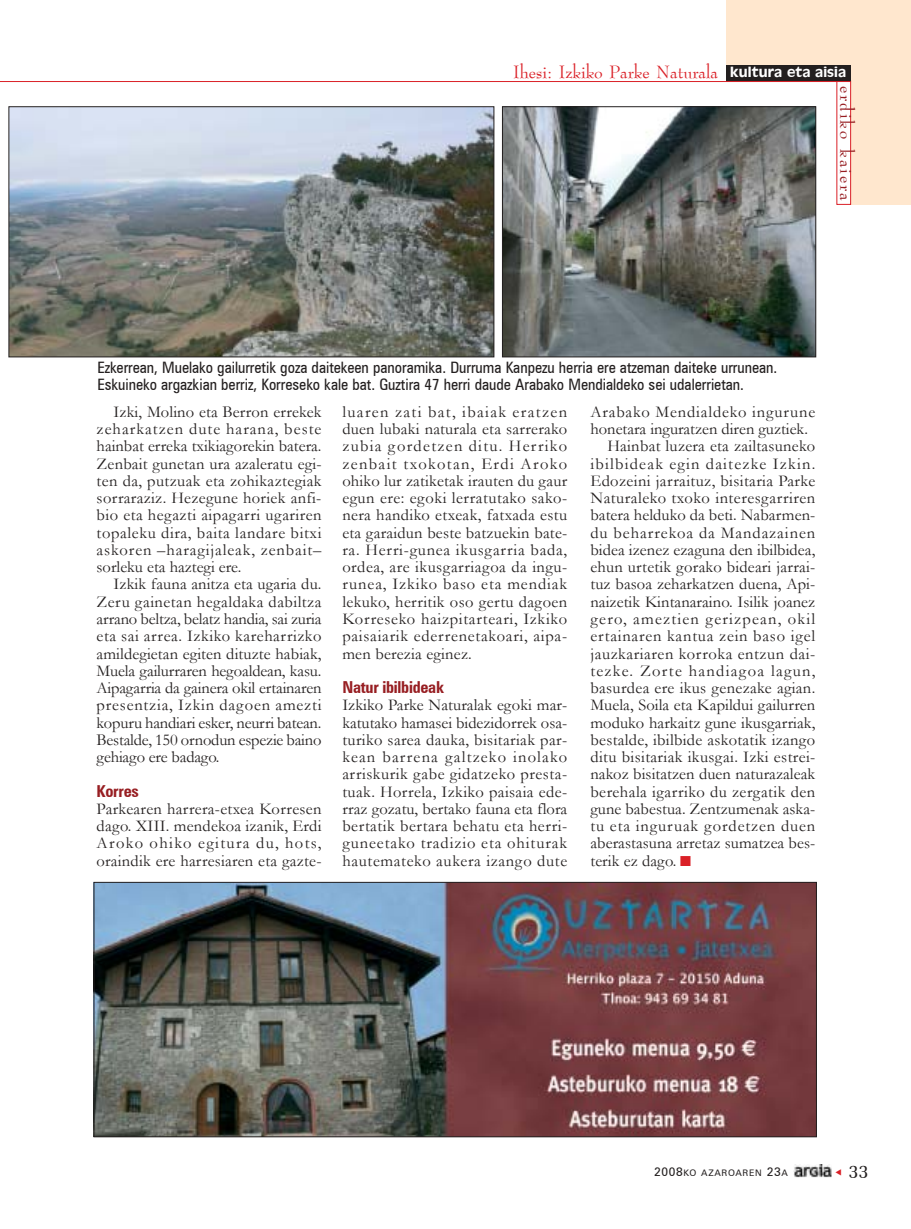
<style>
.page{position:relative;width:911px;height:1229px;background:#fff}
.page>*{position:absolute;margin:0;border:0;box-sizing:border-box;transform-origin:0 0}
.t1{font:21px "Bernadette";color:#da2027}
.t2{font:21px "Bernadette";letter-spacing:.09em;color:#971e22}
.t3{font:19.5px "Memoir";color:#231f1f}
.t4{font:16.5px/17.2px "Garamond";letter-spacing:.02em;color:#231f1f;text-align:justify}
.t5{font:16.5px "Garamond";letter-spacing:.075em;color:#231f1f}
.t6{font:16.5px "Garamond";letter-spacing:.05em;color:#231f1f}
.t7{font:16.5px "Garamond";letter-spacing:.055em;color:#231f1f}
.t8{font:16.5px "Garamond";color:#231f1f}
.t9{font:700 16.5px "Zurich Cn BT";letter-spacing:-.015em;color:#971e22}
.t10{font:15.75px/17.2px "Zurich Cn BT";color:#231f1f}
.t11{font:15px "Antique Olive";letter-spacing:.005em;color:#fff}
.t12{font:9px "Zurich BT";letter-spacing:.075em;color:#231f1f}
.s1{color:#da2027}
.s2{font-size:12px}
</style>
<div class="page">
<div style="left:726px;top:0;width:158px;height:67px;background:#ffe7ce"></div>
<div style="left:843px;top:0;width:67px;height:204px;background:#ffe7ce"></div>
<div style="left:836px;top:81px;width:14px;height:123px;background:#fff"></div>
<div style="left:726px;top:65px;width:125px;height:16px;background:#231f1f"></div>
<hr style="left:0;top:81px;width:850px;height:1px;background:#da2027">
<img style="left:793px;top:1165px;width:38px;height:13px">
<img style="left:96px;top:884px;width:718px;height:251px">
<div style="left:94px;top:882px;width:722px;height:255px;border:1px solid #231f1f"></div>
<img style="left:11px;top:108px;width:481px;height:247px">
<div style="left:9px;top:106px;width:485px;height:251px;border:1px solid #231f1f"></div>
<img style="left:504px;top:108px;width:310px;height:247px">
<div style="left:502px;top:106px;width:314px;height:251px;border:1px solid #231f1f"></div>
<p class="t1" style="left:513px;top:62px;width:206px">Ihesi: Izkiko Parke Naturala</p>
<p class="t11" style="left:730px;top:67px;width:117px">kultura eta aisia</p>
<p class="t2" style="left:857px;top:86px;width:116px;rotate:90deg">erdiko kaiera</p>
<p class="t10" style="left:97px;top:358px;width:681px">Ezkerrean, Muelako gailurretik goza daitekeen panoramika. Durruma Kanpezu herria ere atzeman daiteke urrunean.<br>Eskuineko argazkian berriz, Korreseko kale bat. Guztira 47 herri daude Arabako Mendialdeko sei udalerrietan.</p>
<p class="t6" style="left:590px;top:403px;width:226px">Arabako Mendialdeko ingurune</p>
<p class="t8" style="left:590px;top:420px;width:219px">honetara inguratzen diren guztiek.</p>
<p class="t4" style="left:607px;top:438px;width:209px">Hainbat luzera eta zailtasuneko</p>
<p class="t5" style="left:590px;top:454px;width:226px">ibilbideak egin daitezke Izkin.</p>
<p class="t4" style="left:590px;top:472px;width:226px">Edozeini jarraituz, bisitaria Parke</p>
<p class="t4" style="left:590px;top:489px;width:226px">Naturaleko txoko interesgarriren</p>
<p class="t4" style="left:590px;top:507px;width:226px">batera helduko da beti. Nabarmen-</p>
<p class="t7" style="left:590px;top:523px;width:226px">du beharrekoa da Mandazainen</p>
<p class="t4" style="left:590px;top:541px;width:226px">bidea izenez ezaguna den ibilbidea,</p>
<p class="t4" style="left:590px;top:558px;width:226px">ehun urtetik gorako bideari jarrai-</p>
<p class="t4" style="left:590px;top:576px;width:226px">tuz basoa zeharkatzen duena, Api-</p>
<p class="t4" style="left:590px;top:593px;width:226px">naizetik Kintanaraino. Isilik joanez</p>
<p class="t5" style="left:590px;top:610px;width:226px">gero, ameztien gerizpean, okil</p>
<p class="t6" style="left:590px;top:627px;width:226px">ertainaren kantua zein baso igel</p>
<p class="t4" style="left:590px;top:645px;width:226px">jauzkariaren korroka entzun dai-</p>
<p class="t5" style="left:590px;top:661px;width:226px">tezke. Zorte handiagoa lagun,</p>
<p class="t4" style="left:590px;top:679px;width:226px">basurdea ere ikus genezake agian.</p>
<p class="t4" style="left:590px;top:696px;width:226px">Muela, Soila eta Kapildui gailurren</p>
<p class="t4" style="left:590px;top:714px;width:226px">moduko harkaitz gune ikusgarriak,</p>
<p class="t4" style="left:590px;top:731px;width:226px">bestalde, ibilbide askotatik izango</p>
<p class="t4" style="left:590px;top:748px;width:226px">ditu bisitariak ikusgai. Izki estrei-</p>
<p class="t4" style="left:590px;top:765px;width:226px">nakoz bisitatzen duen naturazaleak</p>
<p class="t4" style="left:590px;top:783px;width:226px">berehala igarriko du zergatik den</p>
<p class="t4" style="left:590px;top:800px;width:226px">gune babestua. Zentzumenak aska-</p>
<p class="t7" style="left:590px;top:817px;width:226px">tu eta inguruak gordetzen duen</p>
<p class="t4" style="left:590px;top:834px;width:226px">aberastasuna arretaz sumatzea bes-</p>
<p class="t4" style="left:590px;top:852px;width:102px">terik ez dago. <span class="s1">■</span></p>
<p class="t4" style="left:342px;top:403px;width:226px">luaren zati bat, ibaiak eratzen duen lubaki naturala eta sarrerako zubia gordetzen ditu. Herriko zenbait txokotan, Erdi Aroko ohiko lur zatiketak irauten du gaur egun ere: egoki lerratutako sako&shy;nera handiko etxeak, fatxada estu eta garaidun beste batzuekin bate&shy;ra. Herri-gunea ikusgarria bada, ordea, are ikusgarriagoa da ingu&shy;runea, Izkiko baso eta mendiak lekuko, herritik oso gertu dagoen Korreseko haizpitarteari, Izkiko paisaiarik ederrenetakoari, aipa&shy;men berezia eginez.</p>
<p class="t9" style="left:342px;top:677px;width:103px">Natur ibilbideak</p>
<p class="t4" style="left:342px;top:696px;width:226px">Izkiko Parke Naturalak egoki mar&shy;katutako hamasei bidezidorrek osa&shy;turiko sarea dauka, bisitariak par&shy;kean barrena galtzeko inolako arriskurik gabe gidatzeko presta&shy;tuak. Horrela, Izkiko paisaia ede&shy;rraz gozatu, bertako fauna eta flora bertatik bertara behatu eta herri&shy;guneetako tradizio eta ohiturak hautemateko aukera izango dute</p>
<p class="t4" style="left:97px;top:403px;width:226px;text-indent:17px">Izki, Molino eta Berron errekek zeharkatzen dute harana, beste hainbat erreka txikiagorekin batera.<br>Zenbait gunetan ura azaleratu egi&shy;ten da, putzuak eta zohikaztegiak sorraraziz. Hezegune horiek anfi&shy;bio eta hegazti aipagarri ugariren topaleku dira, baita landare bitxi askoren ñharagijaleak, zenbaitñ sorleku eta haztegi ere.</p>
<p class="t4" style="left:97px;top:576px;width:226px;text-indent:17px">Izkik fauna anitza eta ugaria du.<br>Zeru gainetan hegaldaka dabiltza arrano beltza, belatz handia, sai zuria eta sai arrea. Izkiko kareharrizko amildegietan egiten dituzte habiak, Muela gailurraren hegoaldean, kasu.<br>Aipagarria da gainera okil ertainaren presentzia, Izkin dagoen amezti kopuru handiari esker, neurri batean.<br>Bestalde, 150 ornodun espezie baino gehiago ere badago.</p>
<p class="t9" style="left:97px;top:780px;width:44px">Korres</p>
<p class="t4" style="left:97px;top:800px;width:226px">Parkearen harrera-etxea Korresen dago. XIII. mendekoa izanik, Erdi Aroko ohiko egitura du, hots, oraindik ere harresiaren eta gazte-</p>
<p class="t12" style="left:654px;top:1167px;width:135px"><span class="s2">2008</span>KO AZAROAREN <span class="s2">23</span>A</p>
<p class="t3" style="left:848px;top:1160px;width:22px">33</p>
</div>
